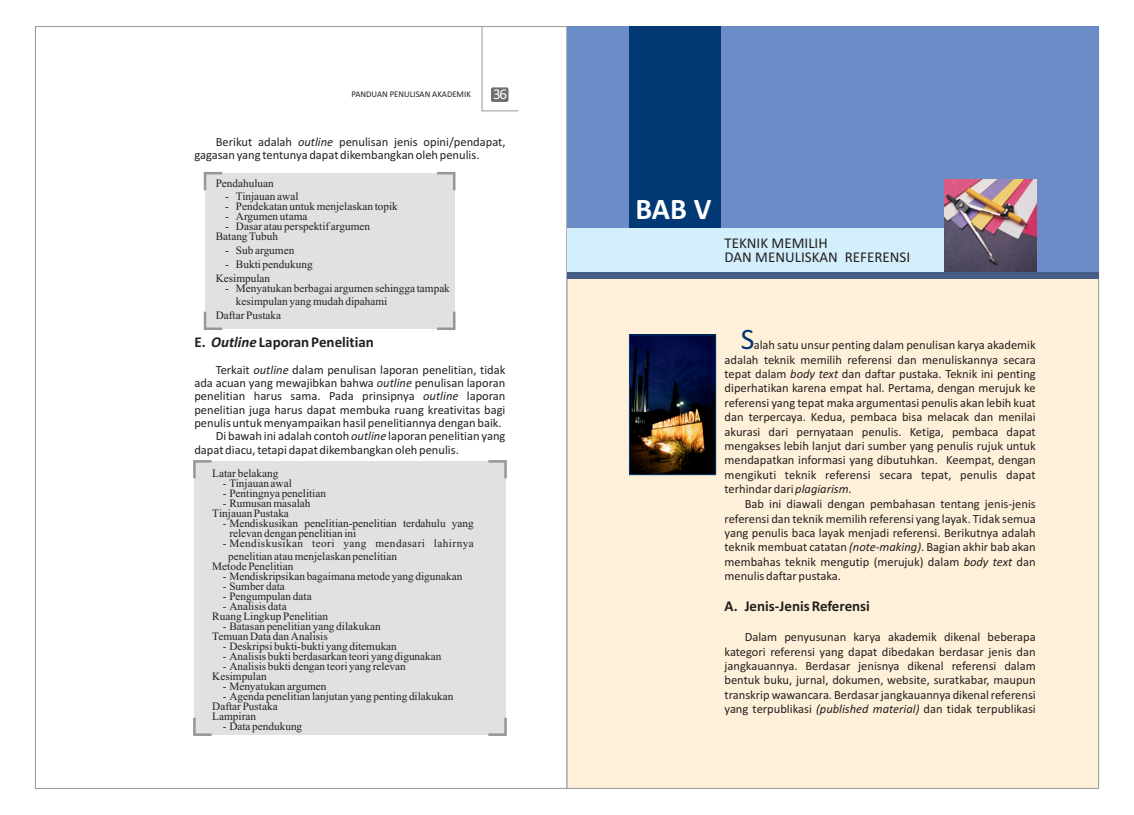
<style>
.page{position:relative;width:1134px;height:815px;background:#fff}
.page>*{position:absolute;margin:0;border:0;box-sizing:border-box;transform-origin:0 0}
.t1{font:700 30px "Calibri";color:#fff}
.t2{font:30px "Calibri";color:#003974}
.t3{font:700 15px "Calibri";color:#231f20}
.t4{font:15px/13.9px "Calibri";color:#231f20}
.t5{font:15px "Calibri";color:#fff}
.t6{font:12.5px/14.4px "Calibri";color:#231f20;text-align:justify}
.t7{font:11.25px/10px "Times New Roman";color:#231f20}
.t8{font:11.25px/12.5px "Times New Roman";letter-spacing:.04em;color:#231f20}
.t9{font:8.75px "Calibri";color:#231f20}
.s1{font-style:italic}
</style>
<div class="page">
<svg style="left:35px;top:26px;width:532px;height:763px"></svg>
<div style="left:205px;top:173px;width:249px;height:156px;background:#e0e1e2"></div>
<svg style="left:203px;top:309px;width:22px;height:22px"></svg>
<svg style="left:434px;top:309px;width:23px;height:22px"></svg>
<div style="left:194px;top:461px;width:311px;height:274px;background:#e0e1e2"></div>
<svg style="left:482px;top:26px;width:37px;height:85px"></svg>
<div style="left:491px;top:87px;width:17px;height:15px;background:#6d6f71;border-radius:2px"></div>
<div style="left:567px;top:26px;width:532px;height:763px;background:#fff1d9"></div>
<div style="left:567px;top:27px;width:531px;height:245px;background:#6c8cc7"></div>
<div style="left:629px;top:27px;width:92px;height:214px;background:#003974"></div>
<div style="left:567px;top:228px;width:381px;height:44px;background:#d4effc"></div>
<div style="left:567px;top:272px;width:531px;height:7px;background:#485e88"></div>
<img style="left:945px;top:180px;width:92px;height:92px">
<img style="left:631px;top:337px;width:83px;height:136px">
<div style="left:629px;top:335px;width:87px;height:140px;border:1px solid #003974"></div>
<svg style="left:192px;top:715px;width:22px;height:22px"></svg>
<svg style="left:486px;top:715px;width:22px;height:22px"></svg>
<svg style="left:192px;top:459px;width:22px;height:22px"></svg>
<svg style="left:486px;top:459px;width:22px;height:22px"></svg>
<svg style="left:203px;top:171px;width:22px;height:22px"></svg>
<svg style="left:434px;top:171px;width:23px;height:22px"></svg>
<p class="t9" style="left:352px;top:91px;width:121px">PANDUAN PENULISAN AKADEMIK</p>
<p class="t5" style="left:493px;top:88px;width:15px">36</p>
<p class="t6" style="left:194px;top:136px;width:313px;line-height:13.1px;text-indent:21px">Berikut adalah <span class="s1">outline</span> penulisan jenis opini/pendapat, gagasan yang tentunya dapat dikembangkan oleh penulis.</p>
<p class="t7" style="left:216px;top:179px;width:60px">Pendahuluan</p>
<p class="t7" style="left:225px;top:193px;width:75px">- Tinjauan awal</p>
<p class="t7" style="left:225px;top:203px;width:174px">- Pendekatan untuk menjelaskan topik</p>
<p class="t7" style="left:225px;top:213px;width:84px">- Argumen utama</p>
<p class="t7" style="left:216px;top:223px;width:156px;text-indent:9px">- Dasar atau perspektif argumen<br>Batang Tubuh</p>
<p class="t7" style="left:225px;top:247px;width:71px">- Sub argumen</p>
<p class="t7" style="left:216px;top:258px;width:98px;line-height:13.8px;text-indent:9px">- Bukti pendukung<br>Kesimpulan</p>
<p class="t7" style="left:225px;top:284px;width:226px">- Menyatukan berbagai argumen sehingga tampak</p>
<p class="t7" style="left:236px;top:298px;width:153px">kesimpulan yang mudah dipahami</p>
<p class="t7" style="left:216px;top:312px;width:67px">Daftar Pustaka</p>
<p class="t3" style="left:194px;top:335px;width:181px">E. <span class="s1">Outline</span> Laporan Penelitian</p>
<p class="t6" style="left:216px;top:364px;width:291px">Terkait <span class="s1">outline</span> dalam penulisan laporan penelitian, tidak</p>
<p class="t6" style="left:194px;top:377px;width:313px">ada acuan yang mewajibkan bahwa <span class="s1">outline</span> penulisan laporan</p>
<p class="t6" style="left:194px;top:390px;width:313px">penelitian harus sama. Pada prinsipnya <span class="s1">outline</span> laporan</p>
<p class="t6" style="left:194px;top:403px;width:313px">penelitian juga harus dapat membuka ruang kreativitas bagi</p>
<p class="t6" style="left:194px;top:416px;width:309px">penulis untuk menyampaikan hasil penelitiannya dengan baik.</p>
<p class="t6" style="left:216px;top:430px;width:291px">Di bawah ini adalah contoh <span class="s1">outline</span> laporan penelitian yang</p>
<p class="t6" style="left:194px;top:443px;width:266px">dapat diacu, tetapi dapat dikembangkan oleh penulis.</p>
<p class="t7" style="left:212px;top:470px;width:68px">Latar belakang</p>
<p class="t7" style="left:223px;top:480px;width:71px">- Tinjauan awal</p>
<p class="t7" style="left:223px;top:490px;width:105px">- Pentingnya penelitian</p>
<p class="t7" style="left:212px;top:500px;width:100px;text-indent:11px">- Rumusan masalah<br>Tinjauan Pustaka</p>
<p class="t7" style="left:229px;top:520px;width:246px;text-indent:-7px">- Mendiskusikan penelitian-penelitian terdahulu yang relevan dengan penelitian ini</p>
<p class="t8" style="left:228px;top:538px;width:247px;text-indent:-5px">- Mendiskusikan teori yang mendasari lahirnya penelitian atau menjelaskan penelitian</p>
<p class="t7" style="left:212px;top:562px;width:83px">Metode Penelitian</p>
<p class="t7" style="left:223px;top:572px;width:241px">- Mendiskripsikan bagaimana metode yang digunakan</p>
<p class="t7" style="left:223px;top:582px;width:63px">- Sumber data</p>
<p class="t7" style="left:223px;top:592px;width:90px">- Pengumpulan data</p>
<p class="t7" style="left:212px;top:602px;width:117px;text-indent:11px">- Analisis data<br>Ruang Lingkup Penelitian</p>
<p class="t7" style="left:212px;top:622px;width:170px;text-indent:11px">- Batasan penelitian yang dilakukan<br>Temuan Data dan Analisis</p>
<p class="t7" style="left:223px;top:642px;width:176px">- Deskripsi bukti-bukti yang ditemukan</p>
<p class="t7" style="left:223px;top:652px;width:220px">- Analisis bukti berdasarkan teori yang digunakan</p>
<p class="t7" style="left:212px;top:662px;width:195px;text-indent:11px">- Analisis bukti dengan teori yang relevan<br>Kesimpulan</p>
<p class="t7" style="left:223px;top:682px;width:105px">- Menyatukan argumen</p>
<p class="t7" style="left:212px;top:692px;width:243px;text-indent:11px">- Agenda penelitian lanjutan yang penting dilakukan<br>Daftar Pustaka<br>Lampiran</p>
<p class="t7" style="left:223px;top:722px;width:81px">- Data pendukung</p>
<h1 class="t1" style="left:635px;top:196px;width:78px">BAB V</h1>
<p class="t4" style="left:724px;top:237px;width:187px">TEKNIK MEMILIH<br>DAN MENULISKAN REFERENSI</p>
<h1 class="t2" style="left:741px;top:326px;width:15px">S</h1>
<p class="t6" style="left:724px;top:339px;width:313px;text-indent:29px">alah satu unsur penting dalam penulisan karya akademik adalah teknik memilih referensi dan menuliskannya secara tepat dalam <span class="s1">body text</span> dan daftar pustaka. Teknik ini penting diperhatikan karena empat hal. Pertama, dengan merujuk ke referensi yang tepat maka argumentasi penulis akan lebih kuat dan terpercaya. Kedua, pembaca bisa melacak dan menilai akurasi dari pernyataan penulis. Ketiga, pembaca dapat mengakses lebih lanjut dari sumber yang penulis rujuk untuk mendapatkan informasi yang dibutuhkan. Keempat, dengan mengikuti teknik referensi secara tepat, penulis dapat terhindar dari <span class="s1">plagiarism</span>.</p>
<p class="t6" style="left:724px;top:498px;width:313px;text-indent:20px">Bab ini diawali dengan pembahasan tentang jenis-jenis referensi dan teknik memilih referensi yang layak. Tidak semua yang penulis baca layak menjadi referensi. Berikutnya adalah teknik membuat catatan <span class="s1">(note-making)</span>. Bagian akhir bab akan membahas teknik mengutip (merujuk) dalam <span class="s1">body text</span> dan menulis daftar pustaka.</p>
<p class="t3" style="left:724px;top:599px;width:147px">A. Jenis-Jenis Referensi</p>
<p class="t6" style="left:724px;top:631px;width:313px;text-indent:20px">Dalam penyusunan karya akademik dikenal beberapa kategori referensi yang dapat dibedakan berdasar jenis dan jangkauannya. Berdasar jenisnya dikenal referensi dalam bentuk buku, jurnal, dokumen, website, suratkabar, maupun transkrip wawancara. Berdasar jangkauannya dikenal referensi yang terpublikasi <span class="s1">(published material)</span> dan tidak terpublikasi</p>
</div>
